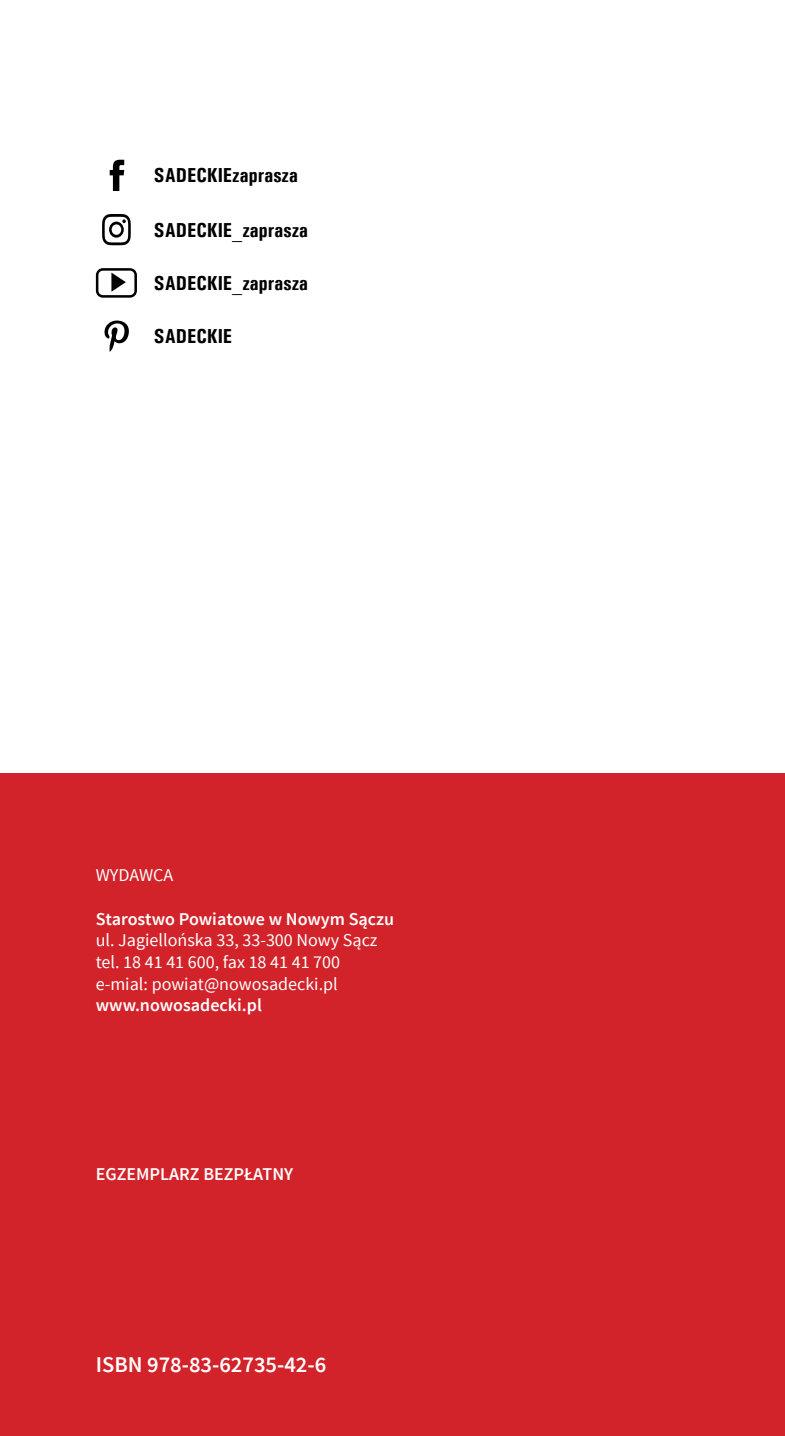
<style>
.page{position:relative;width:785px;height:1436px;background:#fff}
.page>*{position:absolute;margin:0;border:0;box-sizing:border-box;transform-origin:0 0}
.t1{font:600 22.5px "Source Sans Pro";color:#fff}
.t2{font:700 condensed 20.25px "Univers";color:#000}
.t3{font:18px/21.6px "Source Sans Pro";color:#fff}
.t4{font:600 18px "Source Sans Pro";color:#fff}
</style>
<div class="page">
<div style="left:0;top:773px;width:784px;height:662px;background:#d2232a"></div>
<svg style="left:110px;top:160px;width:14px;height:31px"></svg>
<svg style="left:102px;top:214px;width:29px;height:31px"></svg>
<svg style="left:96px;top:268px;width:41px;height:29px"></svg>
<svg style="left:104px;top:320px;width:25px;height:32px"></svg>
<p class="t2" style="left:154px;top:163px;width:146px">SADECKIEzaprasza</p>
<p class="t2" style="left:154px;top:217px;width:156px">SADECKIE_zaprasza</p>
<p class="t2" style="left:154px;top:271px;width:156px">SADECKIE_zaprasza</p>
<p class="t2" style="left:154px;top:324px;width:80px">SADECKIE</p>
<p class="t3" style="left:96px;top:864px;width:79px">WYDAWCA</p>
<p class="t4" style="left:96px;top:907px;width:300px">Starostwo Powiatowe w Nowym Sączu</p>
<p class="t3" style="left:96px;top:929px;width:283px">ul. Jagiellońska 33, 33-300 Nowy Sącz tel. 18 41 41 600, fax 18 41 41 700 e-mial: powiat@nowosadecki.pl</p>
<p class="t4" style="left:96px;top:993px;width:168px">www.nowosadecki.pl</p>
<p class="t4" style="left:96px;top:1162px;width:199px">EGZEMPLARZ BEZPŁATNY</p>
<p class="t1" style="left:96px;top:1350px;width:232px">ISBN 978-83-62735-42-6</p>
</div>
